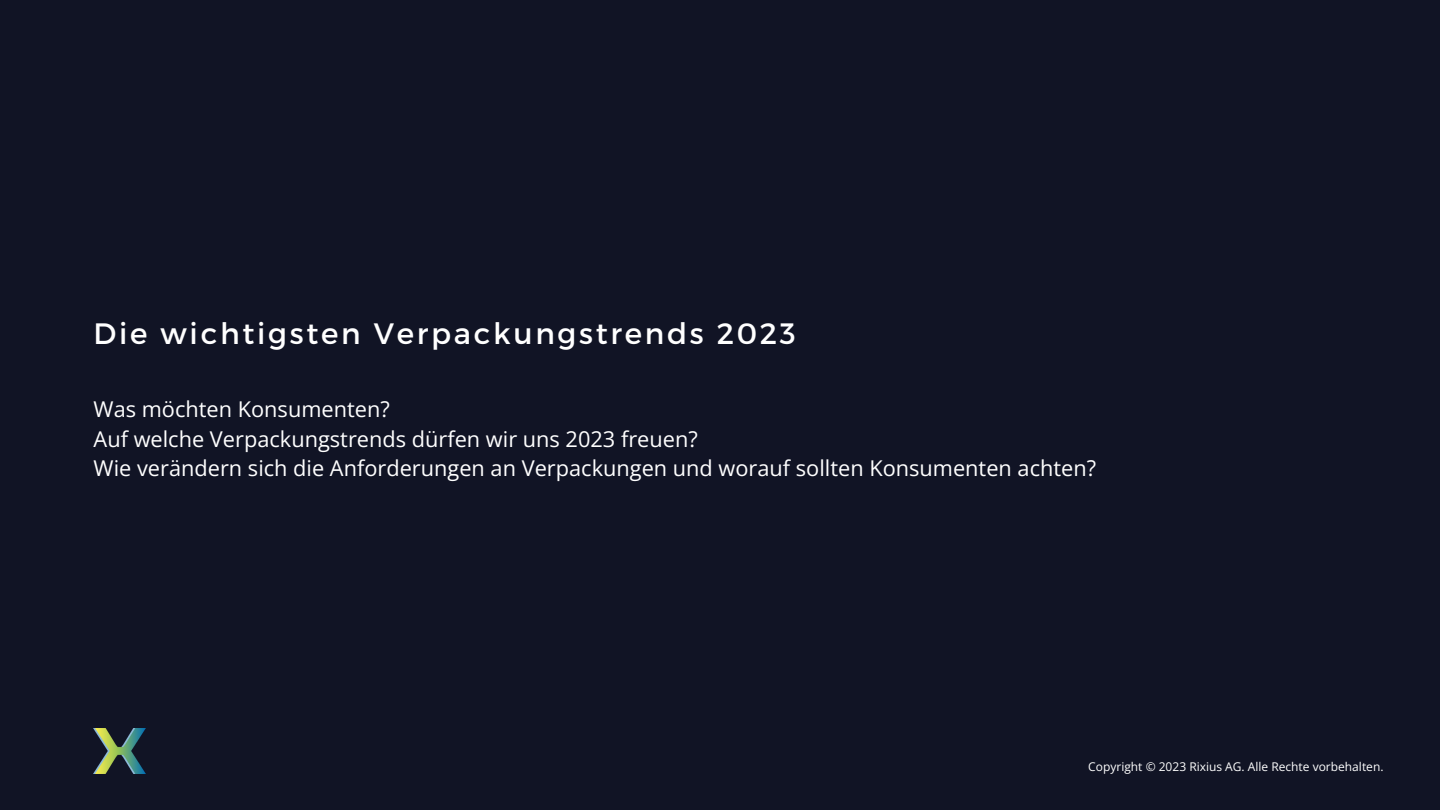
<style>
.page{position:relative;width:1440px;height:810px;background:#fff}
.page>*{position:absolute;margin:0;border:0;box-sizing:border-box;transform-origin:0 0}
.t1{font:29.47px "Montserrat";letter-spacing:.09em;color:#fff}
.t2{font:21.75px/29.6px "Open Sans";color:#fff}
.t3{font:12px "Open Sans";color:#fff}
</style>
<div class="page">
<div style="left:0;top:0;width:1439px;height:810px;background:#111425"></div>
<img style="left:94px;top:729px;width:52px;height:45px">
<h1 class="t1" style="left:94px;top:314px;width:703px">Die wichtigsten Verpackungstrends 2023</h1>
<p class="t2" style="left:94px;top:394px;width:1004px">Was möchten Konsumenten?<br>Auf welche Verpackungstrends dürfen wir uns 2023 freuen?<br>Wie verändern sich die Anforderungen an Verpackungen und worauf sollten Konsumenten achten?</p>
<p class="t3" style="left:1088px;top:758px;width:297px">Copyright © 2023 Rixius AG. Alle Rechte vorbehalten.</p>
</div>
